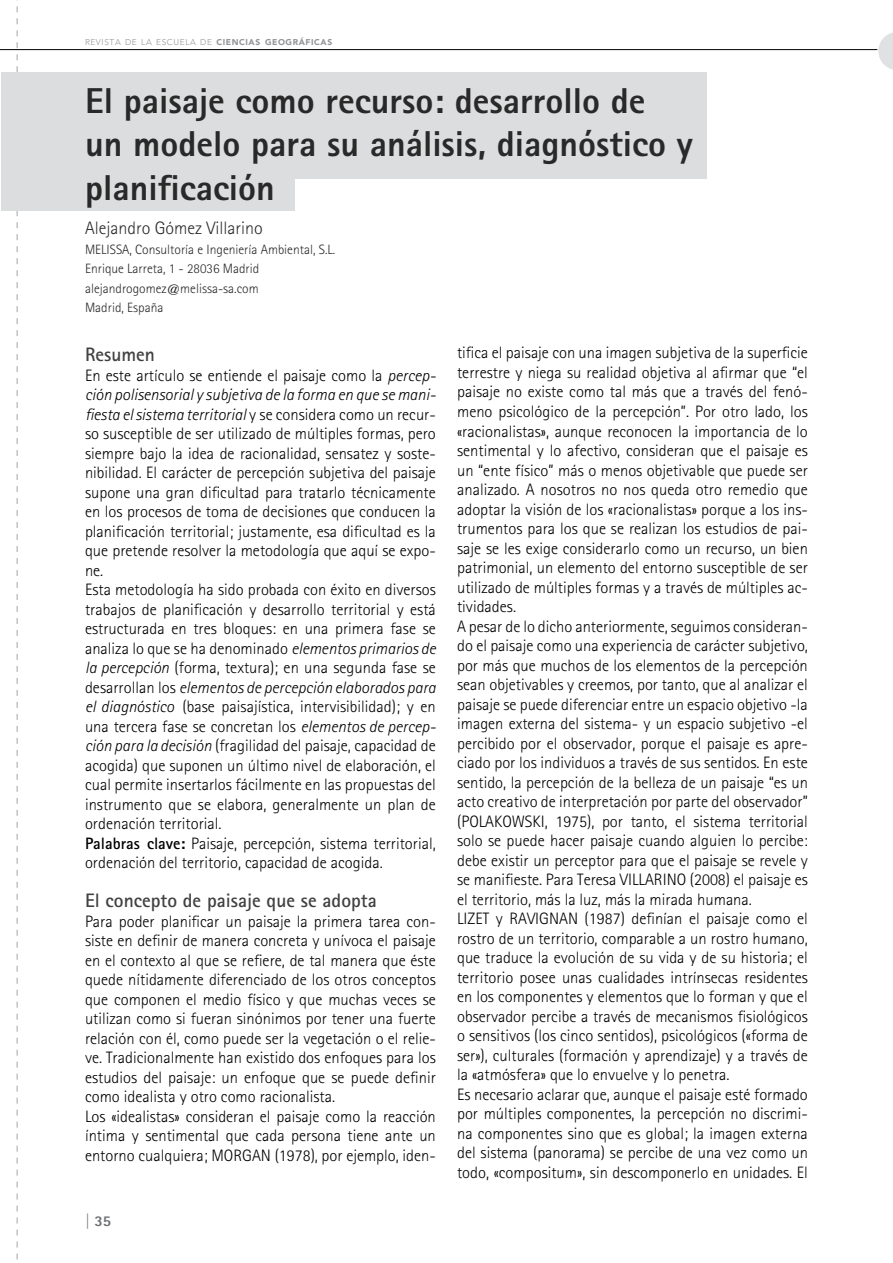
<style>
.page{position:relative;width:893px;height:1263px;background:#fff}
.page>*{position:absolute;margin:0;border:0;box-sizing:border-box;transform-origin:0 0}
.t1{font:800 36px/43.2px "AT Rotis Sans Serif";color:#29292a}
.t2{font:700 19.5px "AT Rotis Sans Serif";color:#414142}
.t3{font:300 18px "AT Rotis Sans Serif";color:#29292a}
.t4{font:300 16.5px/19.5px "AT Rotis Sans Serif";color:#000}
.t5{font:800 15px "AT Rotis Sans Serif";color:#6d6f71}
.t6{font:300 13.5px/19.5px "AT Rotis Sans Serif";color:#29292a}
.t7{font:300 8.4px "Avenir LT Std";letter-spacing:.07em;color:#939598}
.s1{font-weight:900}
.s2{font-style:italic}
.s3{font-weight:700}
</style>
<div class="page">
<hr style="left:0;top:49px;width:893px;height:1px;background:#000">
<svg style="left:878px;top:32px;width:15px;height:38px"></svg>
<svg style="left:16px;top:0;width:2px;height:1260px"></svg>
<div style="left:1px;top:72px;width:706px;height:107px;background:#dcddde"></div>
<div style="left:1px;top:172px;width:293px;height:39px;background:#dcddde"></div>
<p class="t7" style="left:85px;top:37px;width:249px">REVISTA DE LA ESCUELA DE <span class="s1">CIENCIAS GEOGRÁFICAS</span></p>
<h1 class="t1" style="left:85px;top:79px;width:609px">El paisaje como recurso: desarrollo de<br>un modelo para su análisis, diagnóstico y planificación</h1>
<p class="t3" style="left:85px;top:218px;width:179px">Alejandro Gómez Villarino</p>
<p class="t6" style="left:85px;top:239px;width:252px">MELISSA, Consultoría e Ingeniería Ambiental, S.L.<br>Enrique Larreta, 1 - 28036 Madrid alejandrogomez@melissa-sa.com<br>Madrid, España</p>
<p class="t2" style="left:85px;top:342px;width:72px">Resumen</p>
<p class="t4" style="left:85px;top:365px;width:352px">En este artículo se entiende el paisaje como la <span class="s2">percep&shy;ción polisensorial y subjetiva de la forma en que se mani&shy;fiesta el sistema territorial</span> y se considera como un recur&shy;so susceptible de ser utilizado de múltiples formas, pero siempre bajo la idea de racionalidad, sensatez y soste&shy;nibilidad. El carácter de percepción subjetiva del paisaje supone una gran dificultad para tratarlo técnicamente en los procesos de toma de decisiones que conducen la planificación territorial; justamente, esa dificultad es la que pretende resolver la metodología que aquí se expo&shy;ne.<br>Esta metodología ha sido probada con éxito en diversos trabajos de planificación y desarrollo territorial y está estructurada en tres bloques: en una primera fase se analiza lo que se ha denominado <span class="s2">elementos primarios de la percepción</span> (forma, textura); en una segunda fase se desarrollan los <span class="s2">elementos de percepción elaborados para el diagnóstico</span> (base paisajística, intervisibilidad); y en una tercera fase se concretan los <span class="s2">elementos de percep&shy;ción para la decisión</span> (fragilidad del paisaje, capacidad de acogida) que suponen un último nivel de elaboración, el cual permite insertarlos fácilmente en las propuestas del instrumento que se elabora, generalmente un plan de ordenación territorial.<br><span class="s3">Palabras clave:</span> Paisaje, percepción, sistema territorial, ordenación del territorio, capacidad de acogida.</p>
<p class="t2" style="left:85px;top:888px;width:293px">El concepto de paisaje que se adopta</p>
<p class="t4" style="left:85px;top:911px;width:352px">Para poder planificar un paisaje la primera tarea con&shy;siste en definir de manera concreta y unívoca el paisaje en el contexto al que se refiere, de tal manera que éste quede nítidamente diferenciado de los otros conceptos que componen el medio físico y que muchas veces se utilizan como si fueran sinónimos por tener una fuerte relación con él, como puede ser la vegetación o el relie&shy;ve. Tradicionalmente han existido dos enfoques para los estudios del paisaje: un enfoque que se puede definir como idealista y otro como racionalista.<br>Los «idealistas» consideran el paisaje como la reacción íntima y sentimental que cada persona tiene ante un entorno cualquiera; MORGAN (1978), por ejemplo, iden-</p>
<p class="t5" style="left:85px;top:1212px;width:28px">| 35</p>
<p class="t4" style="left:457px;top:343px;width:352px">tifica el paisaje con una imagen subjetiva de la superficie terrestre y niega su realidad objetiva al afirmar que “el paisaje no existe como tal más que a través del fenó&shy;meno psicológico de la percepción”. Por otro lado, los «racionalistas», aunque reconocen la importancia de lo sentimental y lo afectivo, consideran que el paisaje es un “ente físico” más o menos objetivable que puede ser analizado. A nosotros no nos queda otro remedio que adoptar la visión de los «racionalistas» porque a los ins&shy;trumentos para los que se realizan los estudios de pai&shy;saje se les exige considerarlo como un recurso, un bien patrimonial, un elemento del entorno susceptible de ser utilizado de múltiples formas y a través de múltiples ac&shy;tividades.<br>A pesar de lo dicho anteriormente, seguimos consideran&shy;do el paisaje como una experiencia de carácter subjetivo, por más que muchos de los elementos de la percepción sean objetivables y creemos, por tanto, que al analizar el paisaje se puede diferenciar entre un espacio objetivo -la imagen externa del sistema- y un espacio subjetivo -el percibido por el observador, porque el paisaje es apre&shy;ciado por los individuos a través de sus sentidos. En este sentido, la percepción de la belleza de un paisaje “es un acto creativo de interpretación por parte del observador” (POLAKOWSKI, 1975), por tanto, el sistema territorial solo se puede hacer paisaje cuando alguien lo percibe: debe existir un perceptor para que el paisaje se revele y se manifieste. Para Teresa VILLARINO (2008) el paisaje es el territorio, más la luz, más la mirada humana.<br>LIZET y RAVIGNAN (1987) definían el paisaje como el rostro de un territorio, comparable a un rostro humano, que traduce la evolución de su vida y de su historia; el territorio posee unas cualidades intrínsecas residentes en los componentes y elementos que lo forman y que el observador percibe a través de mecanismos fisiológicos o sensitivos (los cinco sentidos), psicológicos («forma de ser»), culturales (formación y aprendizaje) y a través de la «atmósfera» que lo envuelve y lo penetra.<br>Es necesario aclarar que, aunque el paisaje esté formado por múltiples componentes, la percepción no discrimi&shy;na componentes sino que es global; la imagen externa del sistema (panorama) se percibe de una vez como un todo, «compositum», sin descomponerlo en unidades. El</p>
</div>
